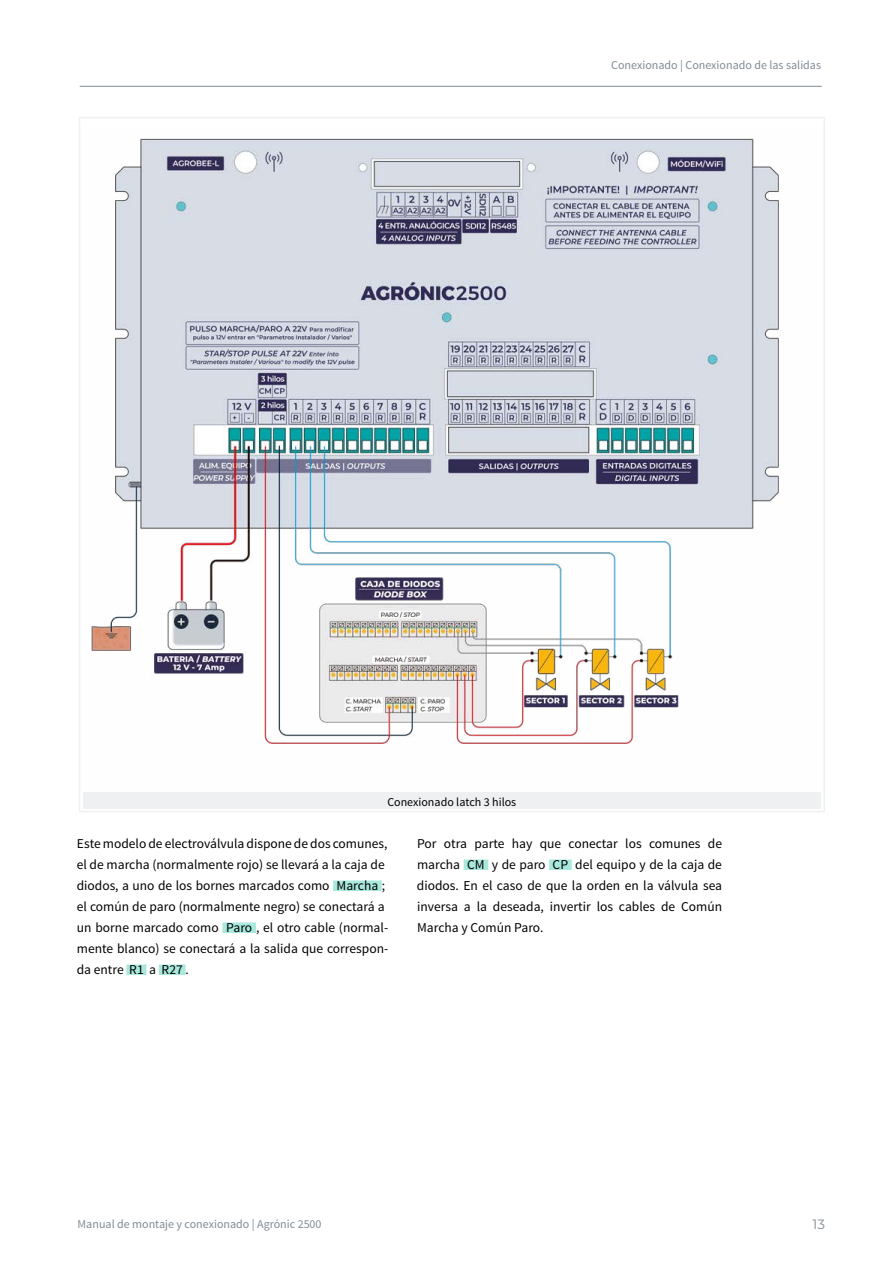
<style>
.page{position:relative;width:893px;height:1263px;background:#fff}
.page>*{position:absolute;margin:0;border:0;box-sizing:border-box;transform-origin:0 0}
.t1{font:13.5px/21px "Source Sans Pro";color:#000}
.t2{font:13.5px "Montserrat";color:#808b94}
.t3{font:12px "Source Sans Pro";color:#808b94}
.t4{font:12px "Source Sans Pro";color:#000}
</style>
<div class="page">
<hr style="left:80px;top:86px;width:742px;height:1px;background:#808b94">
<div style="left:83px;top:792px;width:737px;height:16px;background:#eef0f2"></div>
<div style="left:333px;top:880px;width:49px;height:11px;background:#a9e8dd"></div>
<div style="left:222px;top:922px;width:34px;height:11px;background:#a9e8dd"></div>
<div style="left:126px;top:964px;width:20px;height:11px;background:#a9e8dd"></div>
<div style="left:159px;top:964px;width:27px;height:11px;background:#a9e8dd"></div>
<div style="left:464px;top:859px;width:24px;height:11px;background:#a9e8dd"></div>
<div style="left:549px;top:859px;width:23px;height:11px;background:#a9e8dd"></div>
<img style="left:91px;top:138px;width:690px;height:606px">
<p class="t3" style="left:611px;top:57px;width:211px">Conexionado | Conexionado de las salidas</p>
<p class="t4" style="left:387px;top:794px;width:130px">Conexionado latch 3 hilos</p>
<p class="t1" style="left:77px;top:833px;width:313px">Este modelo de electroválvula dispone de dos comunes, el de marcha (normalmente rojo) se llevará a la caja de diodos, a uno de los bornes marcados como Marcha ; el común de paro (normalmente negro) se conectará a un borne marcado como Paro , el otro cable (normal&shy;mente blanco) se conectará a la salida que correspon&shy;da entre R1 a R27 .</p>
<p class="t1" style="left:417px;top:833px;width:307px;text-align:justify">Por otra parte hay que conectar los comunes de marcha CM y de paro CP del equipo y de la caja de diodos. En el caso de que la orden en la válvula sea inversa a la deseada, invertir los cables de Común Marcha y Común Paro.</p>
<p class="t3" style="left:78px;top:1217px;width:245px">Manual de montaje y conexionado | Agrónic 2500</p>
<p class="t2" style="left:812px;top:1215px;width:14px">13</p>
</div>
